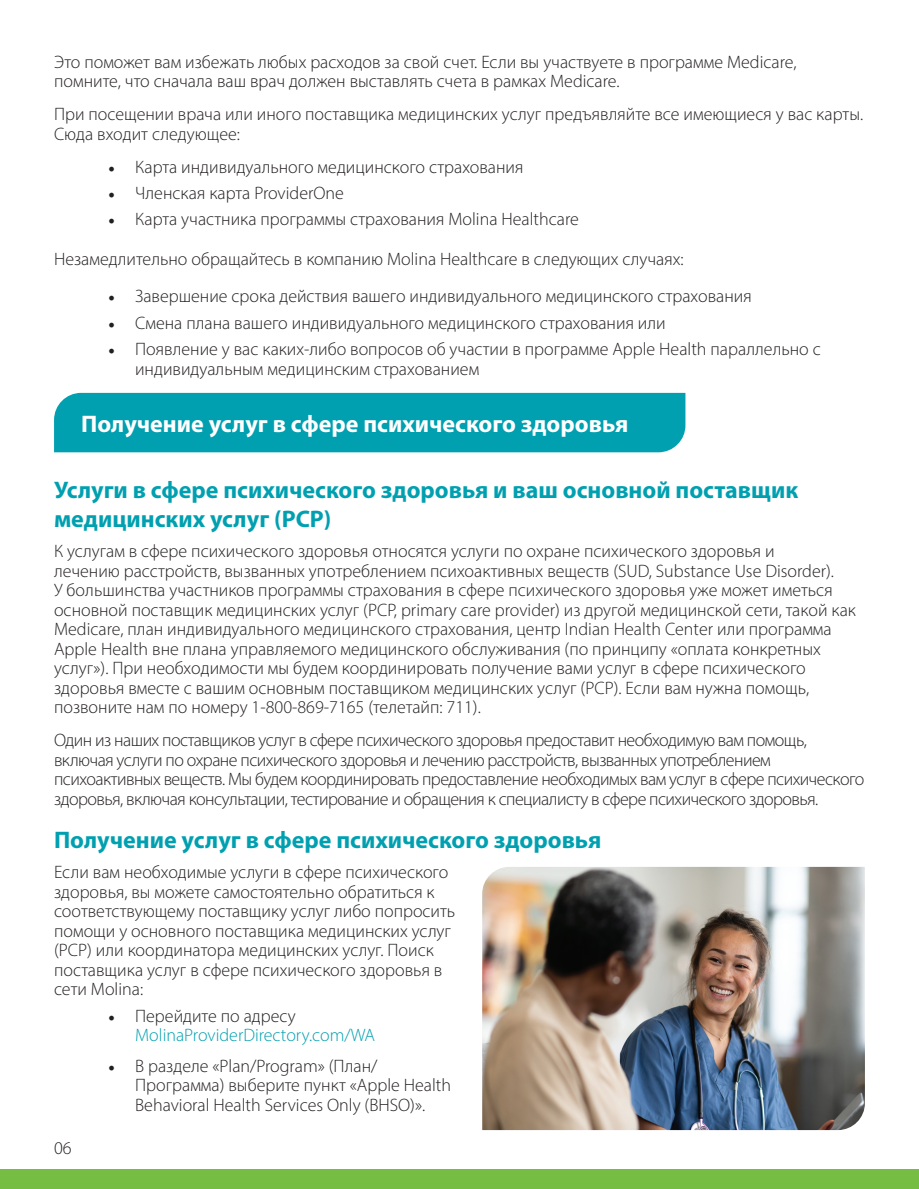
<style>
.page{position:relative;width:919px;height:1189px;background:#fff}
.page>*{position:absolute;margin:0;border:0;box-sizing:border-box;transform-origin:0 0}
.t1{font:700 24px/28.8px "Myriad Pro";color:#00a0b0}
.t2{font:700 24px "Myriad Pro";color:#fff}
.t3{font:300 18px/19.5px "Myriad Pro";color:#231f20}
.t4{font:300 18px/19.5px "Myriad Pro";letter-spacing:-.03em;color:#231f20}
.t5{font:300 18px/19.5px "Myriad Pro";color:#00a0b0}
.s1{font-family:"Minion Pro";font-weight:400}
.s2{font-family:"Minion Pro";font-weight:400;color:#231f20}
.s3{color:#231f20}
</style>
<div class="page">
<div style="left:0;top:1168px;width:918px;height:20px;background:#75bd43"></div>
<div style="left:54px;top:393px;width:631px;height:59px;background:#00a0b0"></div>
<img style="left:482px;top:866px;width:382px;height:263px">
<p class="t3" style="left:54px;top:52px;width:743px">Это поможет вам избежать любых расходов за свой счет. Если вы участвуете в программе Medicare, помните, что сначала ваш врач должен выставлять счета в рамках Medicare.</p>
<p class="t3" style="left:54px;top:104px;width:810px">При посещении врача или иного поставщика медицинских услуг предъявляйте все имеющиеся у вас карты.<br>Сюда входит следующее:</p>
<p class="t3" style="left:108px;top:157px;width:416px"><span class="s1">•</span> Карта индивидуального медицинского страхования</p>
<p class="t3" style="left:108px;top:183px;width:237px"><span class="s1">•</span> Членская карта ProviderOne</p>
<p class="t3" style="left:108px;top:209px;width:472px"><span class="s1">•</span> Карта участника программы страхования Molina Healthcare</p>
<p class="t3" style="left:54px;top:249px;width:630px">Незамедлительно обращайтесь в компанию Molina Healthcare в следующих случаях:</p>
<p class="t3" style="left:108px;top:286px;width:644px"><span class="s1">•</span> Завершение срока действия вашего индивидуального медицинского страхования</p>
<p class="t3" style="left:108px;top:313px;width:559px"><span class="s1">•</span> Смена плана вашего индивидуального медицинского страхования или</p>
<p class="t3" style="left:135px;top:339px;width:686px;text-indent:-27px"><span class="s1">•</span> Появление у вас каких-либо вопросов об участии в программе Apple Health параллельно с индивидуальным медицинским страхованием</p>
<h2 class="t2" style="left:81px;top:408px;width:548px">Получение услуг в сфере психического здоровья</h2>
<h3 class="t1" style="left:54px;top:474px;width:745px">Услуги в сфере психического здоровья и ваш основной поставщик медицинских услуг (PCP)</h3>
<p class="t3" style="left:54px;top:541px;width:803px">К услугам в сфере психического здоровья относятся услуги по охране психического здоровья и<br>лечению расстройств, вызванных употреблением психоактивных веществ (SUD, Substance Use Disorder).<br>У большинства участников программы страхования в сфере психического здоровья уже может иметься основной поставщик медицинских услуг (PCP, primary care provider) из другой медицинской сети, такой как Medicare, план индивидуального медицинского страхования, центр Indian Health Center или программа Apple Health вне плана управляемого медицинского обслуживания (по принципу «оплата конкретных услуг»). При необходимости мы будем координировать получение вами услуг в сфере психического здоровья вместе с вашим основным поставщиком медицинских услуг (PCP). Если вам нужна помощь, позвоните нам по номеру 1-800-869-7165 (телетайп: 711).</p>
<p class="t4" style="left:54px;top:730px;width:811px">Один из наших поставщиков услуг в сфере психического здоровья предоставит необходимую вам помощь, включая услуги по охране психического здоровья и лечению расстройств, вызванных употреблением психоактивных веществ. Мы будем координировать предоставление необходимых вам услуг в сфере психического здоровья, включая консультации, тестирование и обращения к специалисту в сфере психического здоровья.</p>
<h3 class="t1" style="left:54px;top:824px;width:548px">Получение услуг в сфере психического здоровья</h3>
<p class="t3" style="left:54px;top:862px;width:402px">Если вам необходимые услуги в сфере психического здоровья, вы можете самостоятельно обратиться к соответствующему поставщику услуг либо попросить помощи у основного поставщика медицинских услуг (PCP) или координатора медицинских услуг. Поиск поставщика услуг в сфере психического здоровья в сети Molina:</p>
<p class="t5" style="left:135px;top:1005px;width:241px;text-indent:-27px"><span class="s2">•</span> <span class="s3">Перейдите по адресу<br></span>MolinaProviderDirectory.com/WA</p>
<p class="t3" style="left:135px;top:1055px;width:317px;text-indent:-27px"><span class="s1">•</span> В разделе «Plan/Program» (План/<br>Программа) выберите пункт «Apple Health<br>Behavioral Health Services Only (BHSO)».</p>
<p class="t3" style="left:54px;top:1137px;width:19px">06</p>
</div>
